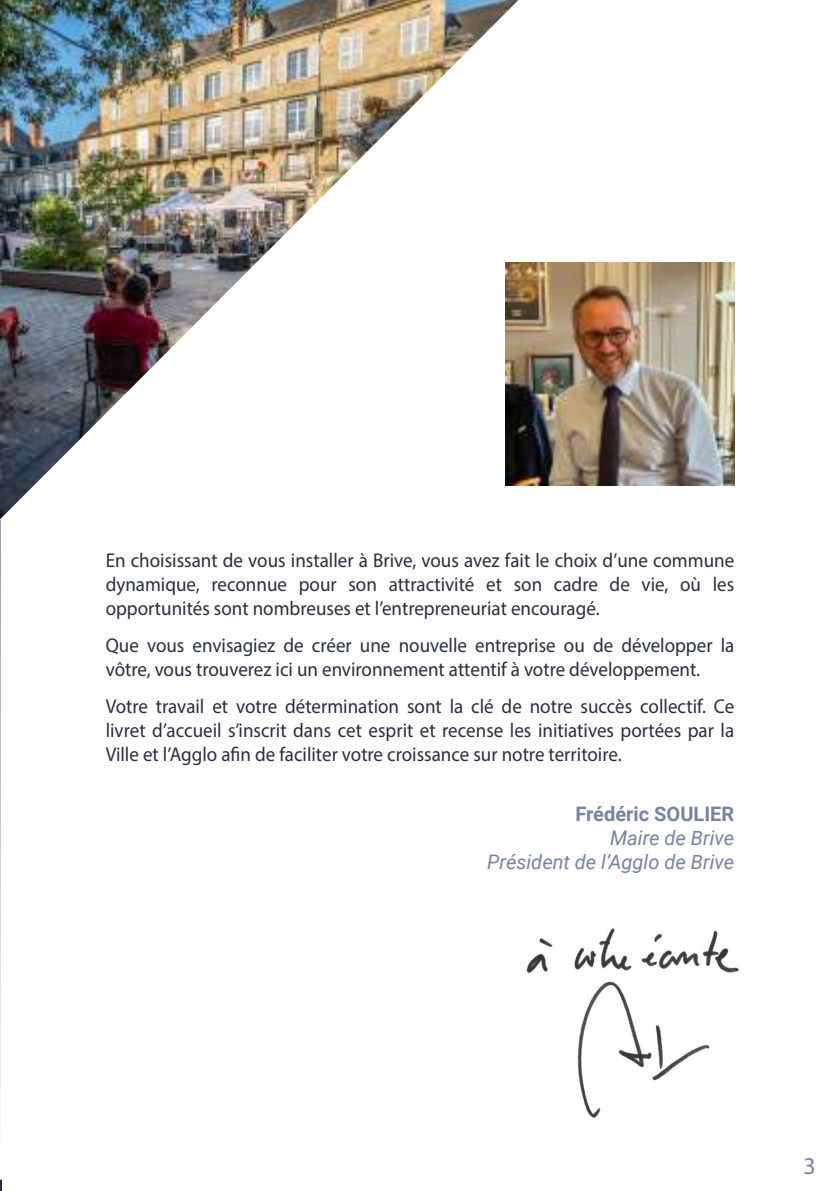
<style>
.page{position:relative;width:840px;height:1191px;background:#fff}
.page>*{position:absolute;margin:0;border:0;box-sizing:border-box;transform-origin:0 0}
.t1{font:24px "Myriad Pro";color:#7882a3}
.t2{font:20px/24px "Myriad Pro";color:#2a2e42;text-align:justify;scale:.95 1}
.t3{font:italic 20px/24px "Roboto";color:#7882a3;text-align:right}
.t4{font:700 20px "Roboto";color:#7882a3}
</style>
<div class="page">
<hr style="left:0;top:506px;width:1px;height:685px;background:#2a2e42">
<img style="left:0;top:0;width:735px;height:1179px">
<img style="left:504px;top:262px;width:229px;height:223px">
<img style="left:495px;top:901px;width:244px;height:240px">
<p class="t2" style="left:106px;top:548px;width:662px">En choisissant de vous installer à Brive, vous avez fait le choix d’une commune dynamique, reconnue pour son attractivité et son cadre de vie, où les opportunités sont nombreuses et l’entrepreneuriat encouragé.</p>
<p class="t2" style="left:106px;top:633px;width:663px">Que vous envisagiez de créer une nouvelle entreprise ou de développer la vôtre, vous trouverez ici un environnement attentif à votre développement.</p>
<p class="t2" style="left:106px;top:693px;width:662px">Votre travail et votre détermination sont la clé de notre succès collectif. Ce livret d’accueil s’inscrit dans cet esprit et recense les initiatives portées par la Ville et l’Agglo afin de faciliter votre croissance sur notre territoire.</p>
<p class="t4" style="left:575px;top:800px;width:160px">Frédéric SOULIER</p>
<p class="t3" style="left:487px;top:825px;width:248px">Maire de Brive<br>Président de l’Agglo de Brive</p>
<p class="t1" style="left:803px;top:1150px;width:14px">3</p>
</div>
